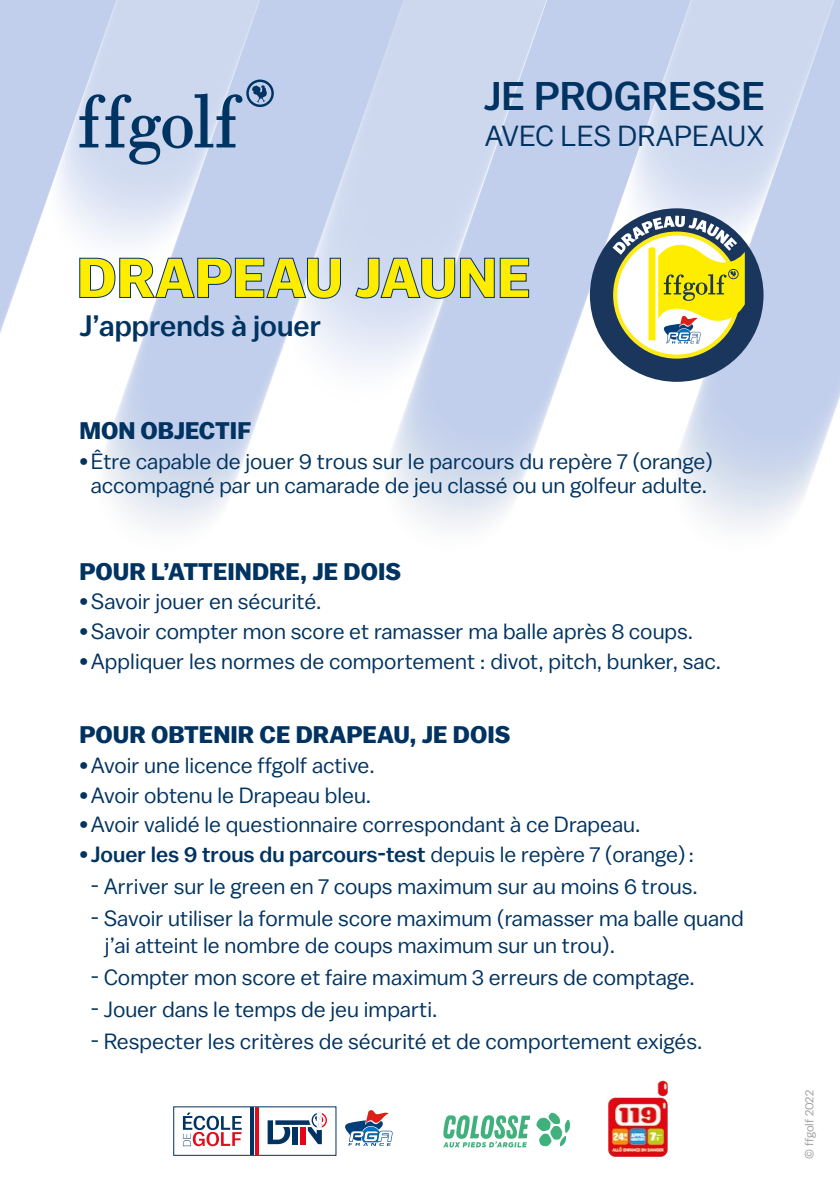
<style>
.page{position:relative;width:840px;height:1191px;background:#fff}
.page>*{position:absolute;margin:0;border:0;box-sizing:border-box;transform-origin:0 0}
.t1{font:500 40px "Balto";color:#003361}
.t2{font:500 29.6px "Balto";color:#003361}
.t3{font:29px "Balto";color:#003361}
.t4{font:700 24px "Balto";color:#003361}
.t5{font:22px/24px "Balto";color:#003361;text-align:center}
.t6{font:500 22px "Balto";color:#003361}
.t7{font:12px "Balto";color:#9d9d9c}
.s1{font-weight:400}
</style>
<div class="page">
<svg style="left:0;top:0;width:839px;height:529px"></svg>
<hr style="left:250px;top:1107px;width:4px;height:48px;background:#003361">
<hr style="left:255px;top:1107px;width:3px;height:48px;background:#e30a1c">
<svg style="left:183px;top:1112px;width:58px;height:34px"></svg>
<svg style="left:345px;top:1110px;width:47px;height:35px"></svg>
<svg style="left:267px;top:1112px;width:60px;height:32px"></svg>
<svg style="left:443px;top:1112px;width:127px;height:35px"></svg>
<img style="left:608px;top:1078px;width:58px;height:79px">
<h1 class="t1" style="left:483px;top:72px;width:283px">JE PROGRESSE</h1>
<h3 class="t3" style="left:484px;top:118px;width:281px">AVEC LES DRAPEAUX</h3>
<h2 class="t2" style="left:79px;top:307px;width:243px">J’apprends à jouer</h2>
<p class="t4" style="left:79px;top:416px;width:173px">MON OBJECTIF</p>
<p class="t5" style="left:79px;top:449px;width:634px">•Être capable de jouer 9 trous sur le parcours du repère 7 (orange) accompagné par un camarade de jeu classé ou un golfeur adulte.</p>
<p class="t4" style="left:79px;top:557px;width:323px">POUR L’ATTEINDRE, JE DOIS</p>
<p class="t5" style="left:79px;top:589px;width:243px">•Savoir jouer en sécurité.</p>
<p class="t5" style="left:79px;top:618px;width:614px">•Savoir compter mon score et ramasser ma balle après 8 coups.</p>
<p class="t5" style="left:79px;top:648px;width:642px">•Appliquer les normes de comportement : divot, pitch, bunker, sac.</p>
<p class="t4" style="left:79px;top:720px;width:432px">POUR OBTENIR CE DRAPEAU, JE DOIS</p>
<p class="t5" style="left:79px;top:753px;width:296px">•Avoir une licence ffgolf active.</p>
<p class="t5" style="left:79px;top:782px;width:293px">•Avoir obtenu le Drapeau bleu.</p>
<p class="t5" style="left:79px;top:812px;width:562px">•Avoir validé le questionnaire correspondant à ce Drapeau.</p>
<p class="t6" style="left:79px;top:841px;width:615px"><span class="s1">•</span> Jouer les 9 trous du parcours-test <span class="s1">depuis le repère 7 (orange):</span></p>
<p class="t5" style="left:91px;top:874px;width:608px">- Arriver sur le green en 7 coups maximum sur au moins 6 trous.</p>
<p class="t5" style="left:105px;top:905px;width:640px;line-height:26.4px;text-align:left;text-indent:-14px">- Savoir utiliser la formule score maximum (ramasser ma balle quand j’ai atteint le nombre de coups maximum sur un trou).</p>
<p class="t5" style="left:91px;top:964px;width:605px">- Compter mon score et faire maximum 3 erreurs de comptage.</p>
<p class="t5" style="left:91px;top:996px;width:348px">- Jouer dans le temps de jeu imparti.</p>
<p class="t5" style="left:91px;top:1028px;width:612px">- Respecter les critères de sécurité et de comportement exigés.</p>
<p class="t7" style="left:801px;top:1158px;width:70px;rotate:-90deg">© ffgolf 2022</p>
</div>
